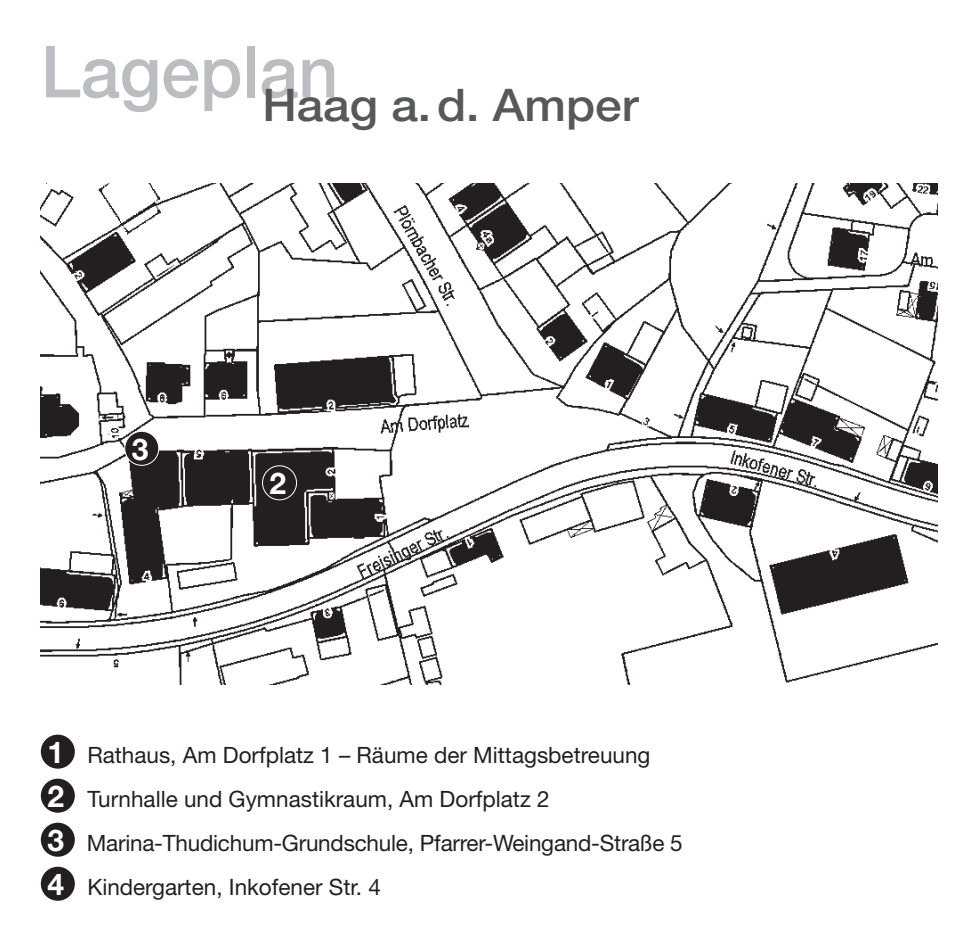
<style>
.page{position:relative;width:978px;height:936px;background:#fff}
.page>*{position:absolute;margin:0;border:0;box-sizing:border-box;transform-origin:0 0}
.t1{font:500 45px "Helvetica Neue LT";color:#57585a;scale:1.06 1}
.t2{font:700 30px "Helvetica Neue LT";color:#fff}
.t3{font:22.5px/44.1px "Helvetica Neue LT";color:#231f20}
.s1{font-weight:700;font-size:30px;color:#fff}
</style>
<div class="page">
<img style="left:40px;top:184px;width:898px;height:500px">
<div style="left:263px;top:466px;width:34px;height:34px;background:#231f20;border-radius:50%"></div>
<div style="left:262px;top:465px;width:35px;height:35px;border:1px solid #fff;border-radius:50%"></div>
<div style="left:125px;top:431px;width:34px;height:34px;background:#231f20;border-radius:50%"></div>
<div style="left:124px;top:431px;width:35px;height:34px;border:1px solid #fff;border-radius:50%"></div>
<div style="left:41px;top:734px;width:34px;height:34px;background:#231f20;border-radius:50%"></div>
<div style="left:41px;top:778px;width:34px;height:34px;background:#231f20;border-radius:50%"></div>
<div style="left:41px;top:822px;width:34px;height:34px;background:#231f20;border-radius:50%"></div>
<div style="left:41px;top:866px;width:34px;height:34px;background:#231f20;border-radius:50%"></div>
<h1 class="t1" style="left:41px;top:78px;width:565px"><sup>Lageplan</sup>Haag a. d. Amper</h1>
<h2 class="t2" style="left:132px;top:430px;width:18px">3</h2>
<h2 class="t2" style="left:270px;top:465px;width:18px">2</h2>
<p class="t3" style="left:47px;top:732px;width:637px"><span class="s1">1</span> Rathaus, Am Dorfplatz 1 – Räume der Mittagsbetreuung<br><span class="s1">2</span> Turnhalle und Gymnastikraum, Am Dorfplatz 2<br><span class="s1">3</span> Marina-Thudichum-Grundschule, Pfarrer-Weingand-Straße 5<br><span class="s1">4</span> Kindergarten, Inkofener Str. 4</p>
</div>
